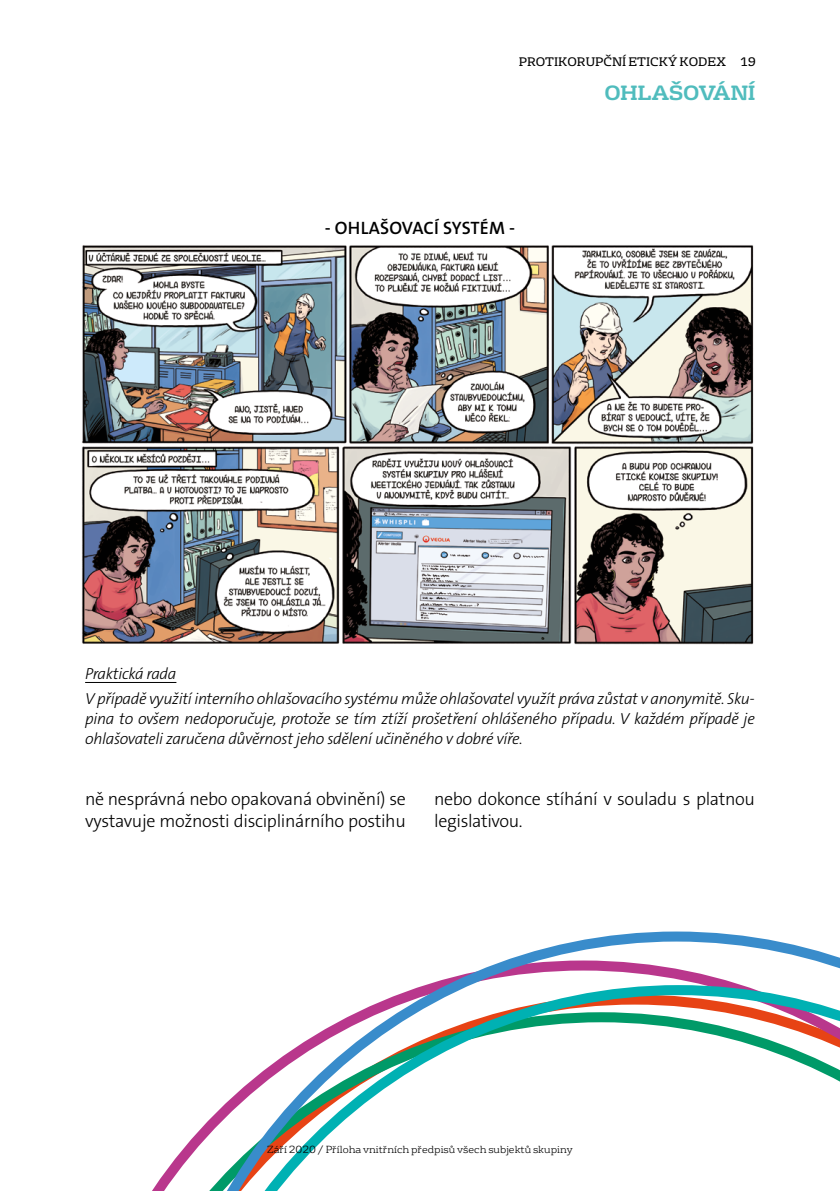
<style>
.page{position:relative;width:840px;height:1191px;background:#fff}
.page>*{position:absolute;margin:0;border:0;box-sizing:border-box;transform-origin:0 0}
.t1{font:700 20px "FS Rufus";letter-spacing:-.02em;color:#50bcbd}
.t2{font:18px/22px "The Sans Veolia W3 Lig";letter-spacing:-.02em;color:#000}
.t3{font:18px "The Sans Veolia W6 Se Bld";letter-spacing:.01em;color:#000}
.t4{font:16px/25.6px "The Sans Veolia W3 Lig It";letter-spacing:-.02em;color:#000}
.t5{font:12px "FS Rufus";color:#000}
.t6{font:300 10px "FS Rufus";color:#000}
</style>
<div class="page">
<svg style="left:157px;top:931px;width:682px;height:260px"></svg>
<img style="left:82px;top:245px;width:672px;height:400px">
<hr style="left:85px;top:682px;width:91px;height:1px;background:#000">
<p class="t5" style="left:518px;top:52px;width:239px">PROTIKORUPČNÍ ETICKÝ KODEX 19</p>
<p class="t1" style="left:604px;top:81px;width:153px">OHLAŠOVÁNÍ</p>
<p class="t3" style="left:324px;top:216px;width:192px">- OHLAŠOVACÍ SYSTÉM -</p>
<p class="t4" style="left:85px;top:661px;width:670px">Praktická rada<br>V případě využití interního ohlašovacího systému může ohlašovatel využít práva zůstat v anonymitě. Sku-</p>
<p class="t4" style="left:85px;top:709px;width:671px;line-height:20px">pina to ovšem nedoporučuje, protože se tím ztíží prošetření ohlášeného případu. V každém případě je ohlašovateli zaručena důvěrnost jeho sdělení učiněného v dobré víře.</p>
<p class="t2" style="left:85px;top:788px;width:322px">ně nesprávná nebo opakovaná obvinění) se vystavuje možnosti disciplinárního postihu</p>
<p class="t2" style="left:434px;top:788px;width:322px">nebo dokonce stíhání v souladu s platnou legislativou.</p>
<p class="t6" style="left:267px;top:1141px;width:307px">Září 2020 / Příloha vnitřních předpisů všech subjektů skupiny</p>
</div>
